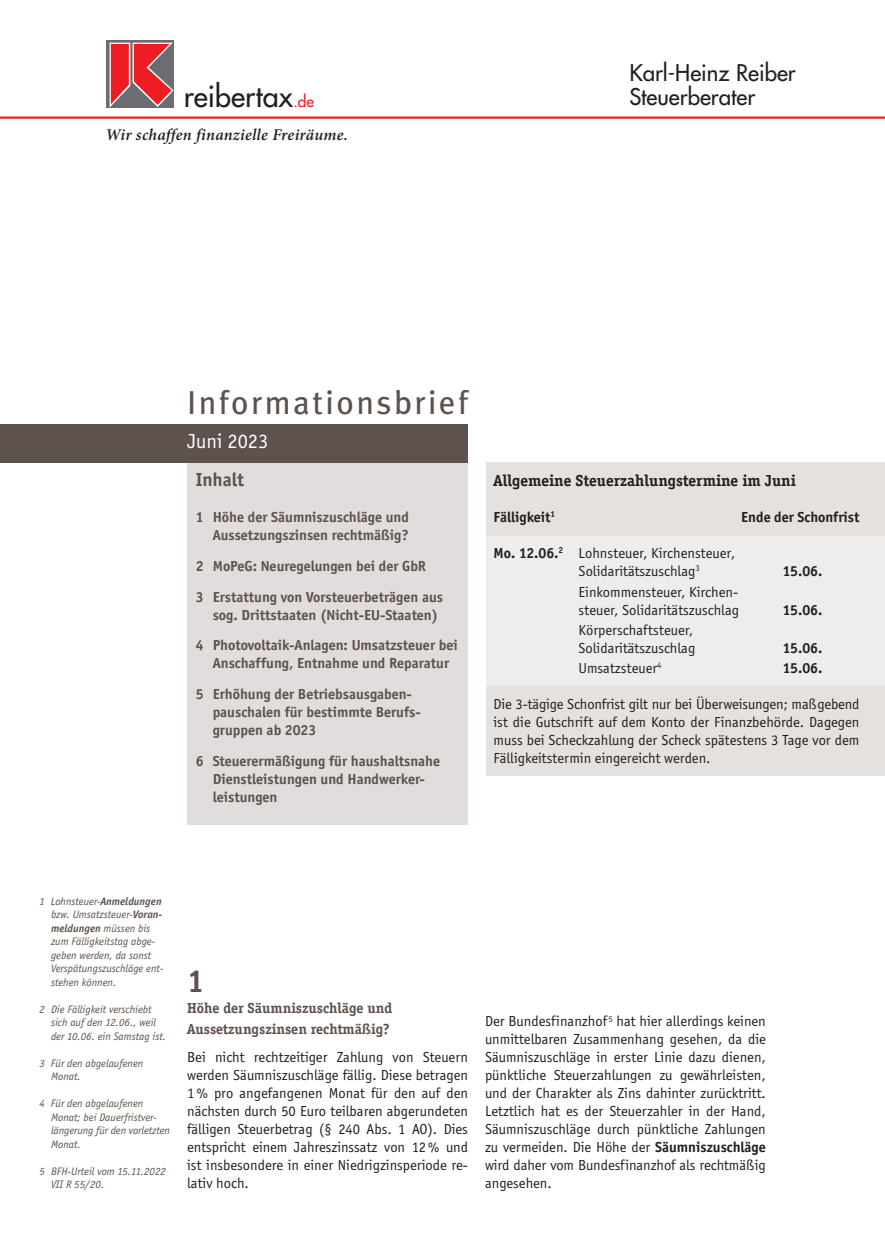
<style>
.page{position:relative;width:885px;height:1259px;background:#fff}
.page>*{position:absolute;margin:0;border:0;box-sizing:border-box;transform-origin:0 0}
.t1{font:33px "Meta Plus";letter-spacing:.075em;color:#5d524e}
.t2{font:700 33px "Officina Serif";color:#5d524e}
.t3{font:28.95px "Futura";color:#231f20}
.t4{font:22.35px/24px "Futura";color:#231f20}
.t5{font:21px "Officina Sans";color:#fff}
.t6{font:700 19.5px "Officina Sans";color:#5d524e}
.t7{font:700 16.5px "Officina Serif";color:#231f20}
.t8{font:italic 600 16.5px "Minion Pro";letter-spacing:.01em;color:#231f20}
.t9{font:15px/18px "Officina Sans";color:#231f20;text-align:justify}
.t10{font:700 15px/18px "Officina Sans";color:#5d524e}
.t11{font:700 15px/21px "Officina Serif";color:#5d524e}
.t12{font:700 15px "Officina Sans";color:#231f20}
.t13{font:italic 11.25px/13.5px "Officina Sans";color:#5d524e}
.s1{font-size:15.6px;color:#ee1d23}
.s2{font-weight:700}
</style>
<div class="page">
<div style="left:107px;top:41px;width:67px;height:67px;background:linear-gradient(to bottom,#a8a9aa,#a8a9aa)"></div>
<svg style="left:110px;top:43px;width:63px;height:65px;background:#c25055"></svg>
<hr style="left:0;top:116px;width:884px;height:3px;background:#ee1d23">
<div style="left:187px;top:462px;width:281px;height:362px;background:#e1dddc"></div>
<div style="left:0;top:424px;width:468px;height:38px;background:#5d524e"></div>
<div style="left:468px;top:462px;width:416px;height:314px;background:#e5e1df"></div>
<div style="left:485px;top:536px;width:399px;height:149px;background:#eeedec"></div>
<div style="left:468px;top:421px;width:17px;height:374px;background:#fff"></div>
<h2 class="t3" style="left:184px;top:78px;width:132px">reibertax<span class="s1">.de</span></h2>
<p class="t8" style="left:105px;top:123px;width:244px">Wir schaffen finanzielle Freiräume.</p>
<h3 class="t4" style="left:629px;top:61px;width:168px">Karl-Heinz Reiber<br>Steuerberater</h3>
<h1 class="t1" style="left:187px;top:383px;width:282px">Informationsbrief</h1>
<h3 class="t5" style="left:187px;top:433px;width:83px">Juni 2023</h3>
<h3 class="t6" style="left:196px;top:472px;width:50px">Inhalt</h3>
<p class="t10" style="left:196px;top:509px;width:215px;text-align:right">1 Höhe der Säumniszuschläge und<br>Aussetzungszinsen rechtmäßig?</p>
<p class="t10" style="left:196px;top:552px;width:249px;line-height:30.8px">2 MoPeG: Neuregelungen bei der GbR<br>3 Erstattung von Vorsteuerbeträgen aus</p>
<p class="t10" style="left:196px;top:600px;width:263px;line-height:30.8px;text-align:center">sog. Drittstaaten (Nicht-EU-Staaten)<br>4 Photovoltaik-Anlagen: Umsatzsteuer bei</p>
<p class="t10" style="left:196px;top:649px;width:255px;line-height:30.8px;text-indent:17px">Anschaffung, Entnahme und Reparatur<br>5 Erhöhung der Betriebsausgaben-</p>
<p class="t10" style="left:213px;top:704px;width:209px">pauschalen für bestimmte Berufs&shy;gruppen ab 2023</p>
<p class="t10" style="left:213px;top:753px;width:229px;text-indent:-17px">6 Steuerermäßigung für haushaltsnahe<br>Dienstleistungen und Handwerker&shy;leistungen</p>
<p class="t7" style="left:493px;top:474px;width:304px">Allgemeine Steuerzahlungstermine im Juni</p>
<p class="t12" style="left:493px;top:511px;width:63px">Fälligkeit<sup>1</sup></p>
<p class="t12" style="left:741px;top:511px;width:120px">Ende der Schonfrist</p>
<p class="t9" style="left:578px;top:545px;width:158px;text-indent:-85px"><span class="s2">Mo. 12.06.</span><sup>2</sup> Lohnsteuer, Kirchensteuer,<br>Solidaritätszuschlag<sup>3</sup></p>
<p class="t12" style="left:782px;top:565px;width:41px">15.06.</p>
<p class="t9" style="left:578px;top:584px;width:162px">Einkommensteuer, Kirchen&shy;steuer, Solidaritätszuschlag</p>
<p class="t9" style="left:578px;top:622px;width:118px">Körperschaftsteuer,<br>Solidaritätszuschlag</p>
<p class="t12" style="left:782px;top:604px;width:41px">15.06.</p>
<p class="t12" style="left:782px;top:642px;width:41px">15.06.</p>
<p class="t9" style="left:578px;top:660px;width:84px">Umsatzsteuer<sup>4</sup></p>
<p class="t12" style="left:782px;top:662px;width:41px">15.06.</p>
<p class="t9" style="left:493px;top:696px;width:367px">Die 3-tägige Schonfrist gilt nur bei Überweisungen; maßgebend ist die Gutschrift auf dem Konto der Finanzbehörde. Dagegen muss bei Scheckzahlung der Scheck spätestens 3 Tage vor dem Fälligkeitstermin eingereicht werden.</p>
<p class="t13" style="left:51px;top:895px;width:114px;text-indent:-12px">1 Lohnsteuer-<span class="s2">Anmeldungen </span>bzw. Umsatzsteuer-<span class="s2">Voran&shy;meldungen</span> müssen bis zum Fälligkeitstag abge&shy;geben werden, da sonst<br>Verspätungszuschläge ent&shy;stehen können.</p>
<p class="t13" style="left:51px;top:1003px;width:117px;text-indent:-12px">2 Die Fälligkeit verschiebt sich auf den 12.06., weil der 10.06. ein Samstag ist.</p>
<p class="t13" style="left:51px;top:1057px;width:94px;text-indent:-12px">3 Für den abgelaufenen<br>Monat.</p>
<p class="t13" style="left:51px;top:1097px;width:120px;text-indent:-12px">4 Für den abgelaufenen<br>Monat; bei Dauerfristver&shy;längerung für den vorletzten<br>Monat.</p>
<p class="t13" style="left:51px;top:1165px;width:116px;text-indent:-12px">5 BFH-Urteil vom 15.11.2022<br>VII R 55/20.</p>
<h1 class="t2" style="left:187px;top:968px;width:19px">1</h1>
<p class="t11" style="left:187px;top:998px;width:206px">Höhe der Säumniszuschläge und<br>Aussetzungszinsen rechtmäßig?</p>
<p class="t9" style="left:187px;top:1049px;width:282px">Bei nicht rechtzeitiger Zahlung von Steuern werden Säumniszuschläge fällig. Diese betragen 1 % pro angefangenen Monat für den auf den nächsten durch 50 Euro teilbaren abgerundeten fälligen Steuerbetrag (§ 240 Abs. 1 AO). Dies entspricht einem Jahreszinssatz von 12 % und ist insbesondere in einer Niedrigzinsperiode re&shy;lativ hoch.</p>
<p class="t9" style="left:485px;top:1013px;width:282px">Der Bundesfinanzhof <sup>5</sup> hat hier allerdings keinen unmittelbaren Zusammenhang gesehen, da die Säumniszuschläge in erster Linie dazu dienen, pünktliche Steuerzahlungen zu gewährleisten, und der Charakter als Zins dahinter zurücktritt.<br>Letztlich hat es der Steuerzahler in der Hand, Säumniszuschläge durch pünktliche Zahlungen zu vermeiden. Die Höhe der <span class="s2">Säumniszuschläge </span>wird daher vom Bundesfinanzhof als rechtmäßig angesehen.</p>
</div>
